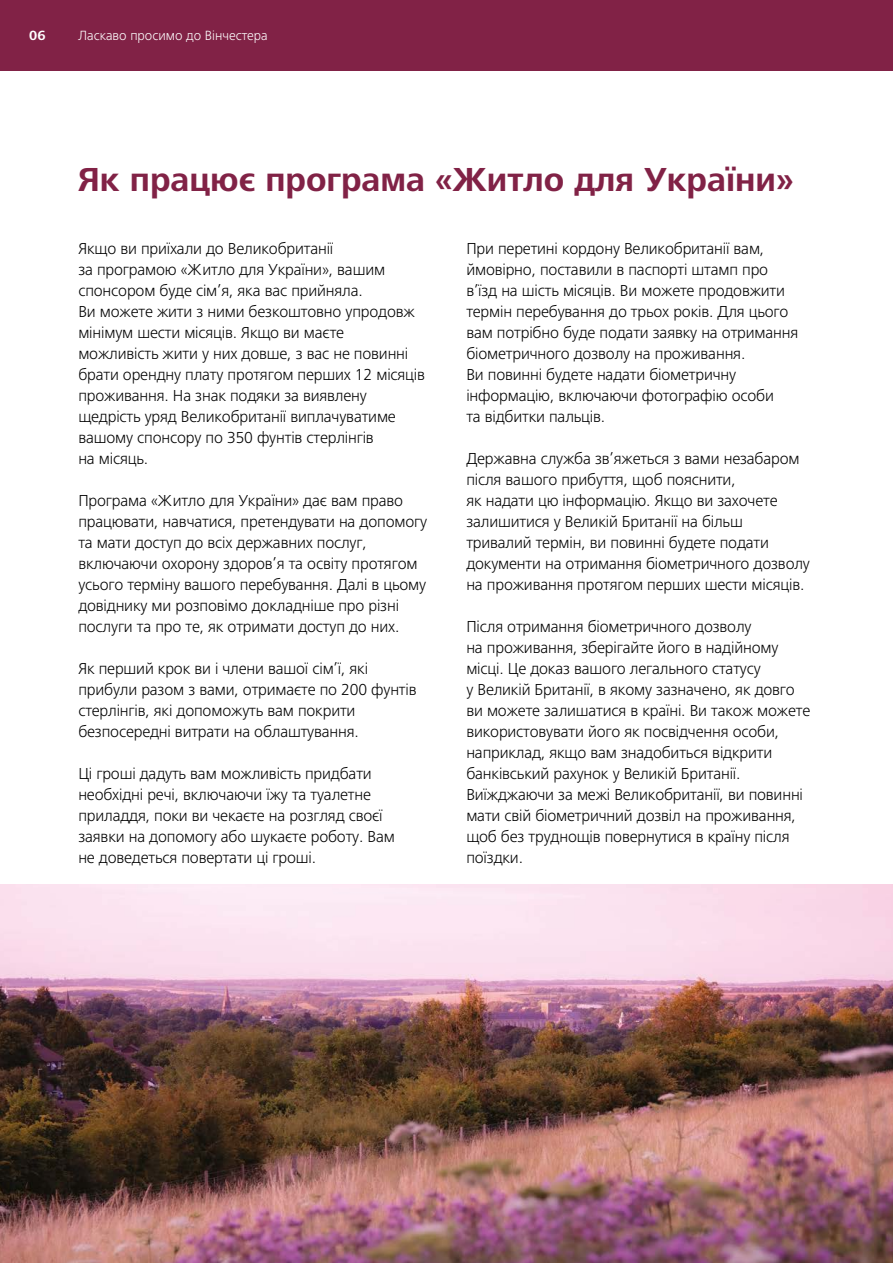
<style>
.page{position:relative;width:893px;height:1263px;background:#fff}
.page>*{position:absolute;margin:0;border:0;box-sizing:border-box;transform-origin:0 0}
.t1{font:700 34.5px "Frutiger Next LTW1 G";color:#812246}
.t2{font:300 16.5px/21px "Frutiger Next LTW1 G";letter-spacing:-.01em;color:#000}
.t3{font:300 13.8px "Frutiger Next LTW1 G";color:#fff}
.t4{font:700 13.8px "Frutiger Next LTW1 G";color:#fff}
</style>
<div class="page">
<div style="left:0;top:0;width:893px;height:70px;background:#812246"></div>
<img style="left:0;top:884px;width:893px;height:379px">
<p class="t4" style="left:29px;top:28px;width:18px">06</p>
<p class="t3" style="left:78px;top:28px;width:191px">Ласкаво просимо до Вінчестера</p>
<p class="t1" style="left:78px;top:159px;width:717px">Як працює програма «Житло для України»</p>
<p class="t2" style="left:78px;top:238px;width:348px">Якщо ви приїхали до Великобританії<br>за програмою «Житло для України», вашим спонсором буде сім’я, яка вас прийняла.<br>Ви можете жити з ними безкоштовно упродовж мінімум шести місяців. Якщо ви маєте можливість жити у них довше, з вас не повинні брати орендну плату протягом перших 12 місяців проживання. На знак подяки за виявлену щедрість уряд Великобританії виплачуватиме вашому спонсору по 350 фунтів стерлінгів<br>на місяць.</p>
<p class="t2" style="left:78px;top:490px;width:350px">Програма «Житло для України» дає вам право працювати, навчатися, претендувати на допомогу та мати доступ до всіх державних послуг, включаючи охорону здоров’я та освіту протягом усього терміну вашого перебування. Далі в цьому довіднику ми розповімо докладніше про різні послуги та про те, як отримати доступ до них.</p>
<p class="t2" style="left:78px;top:658px;width:340px">Як перший крок ви і члени вашої сім’ї, які прибули разом з вами, отримаєте по 200 фунтів стерлінгів, які допоможуть вам покрити безпосередні витрати на облаштування.</p>
<p class="t2" style="left:78px;top:763px;width:318px">Ці гроші дадуть вам можливість придбати необхідні речі, включаючи їжу та туалетне приладдя, поки ви чекаєте на розгляд своєї заявки на допомогу або шукаєте роботу. Вам не доведеться повертати ці гроші.</p>
<p class="t2" style="left:466px;top:238px;width:333px">При перетині кордону Великобританії вам, ймовірно, поставили в паспорті штамп про в’їзд на шість місяців. Ви можете продовжити термін перебування до трьох років. Для цього вам потрібно буде подати заявку на отримання біометричного дозволу на проживання.<br>Ви повинні будете надати біометричну інформацію, включаючи фотографію особи<br>та відбитки пальців.</p>
<p class="t2" style="left:466px;top:448px;width:345px">Державна служба зв’яжеться з вами незабаром після вашого прибуття, щоб пояснити,<br>як надати цю інформацію. Якщо ви захочете залишитися у Великій Британії на більш тривалий термін, ви повинні будете подати документи на отримання біометричного дозволу на проживання протягом перших шести місяців.</p>
<p class="t2" style="left:466px;top:616px;width:345px">Після отримання біометричного дозволу<br>на проживання, зберігайте його в надійному місці. Це доказ вашого легального статусу<br>у Великій Британії, в якому зазначено, як довго ви можете залишатися в країні. Ви також можете використовувати його як посвідчення особи, наприклад, якщо вам знадобиться відкрити банківський рахунок у Великій Британії.</p>
<p class="t2" style="left:466px;top:784px;width:338px">Виїжджаючи за межі Великобританії, ви повинні мати свій біометричний дозвіл на проживання, щоб без труднощів повернутися в країну після поїздки.</p>
</div>
